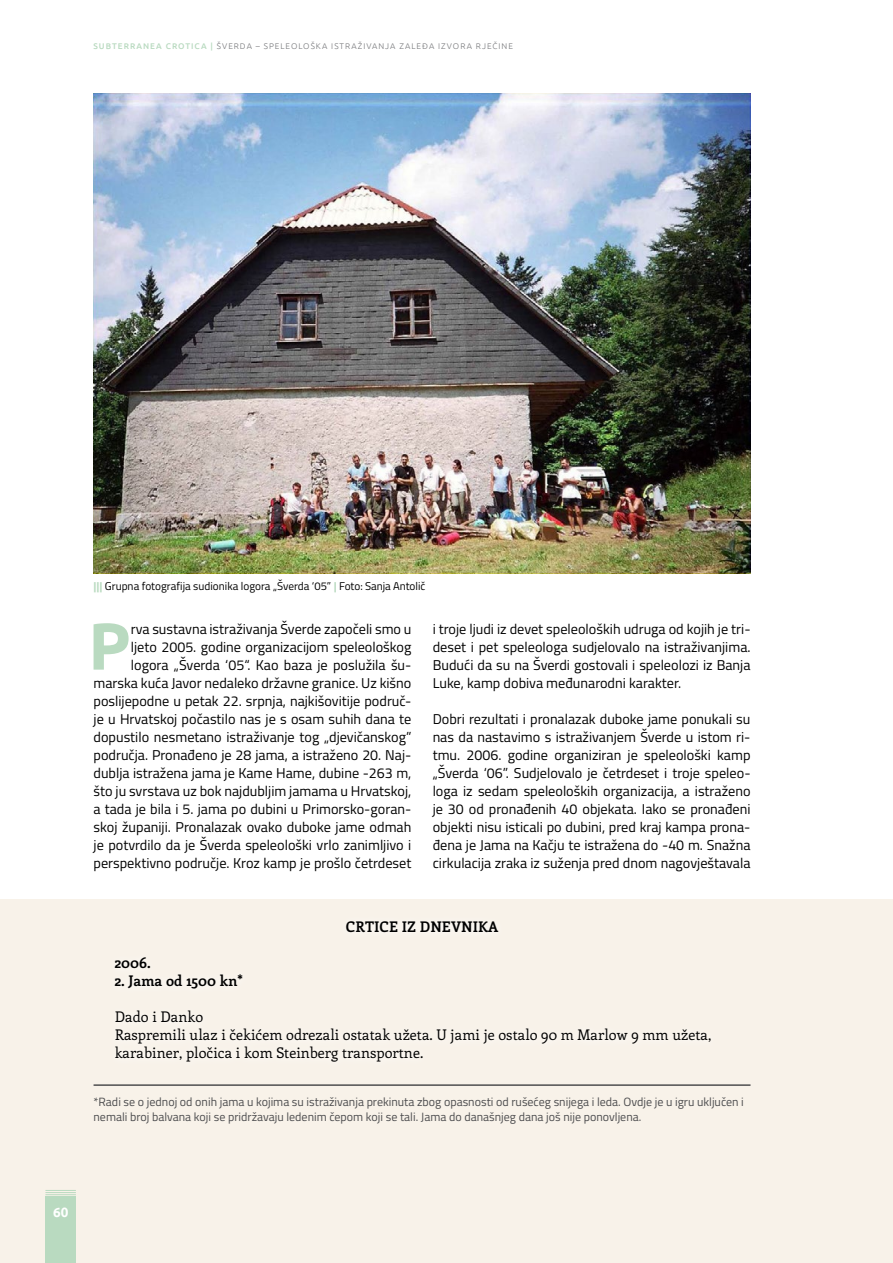
<style>
.page{position:relative;width:893px;height:1263px;background:#fff}
.page>*{position:absolute;margin:0;border:0;box-sizing:border-box;transform-origin:0 0}
.t1{font:700 66.15px "Ubuntu";color:#b9dac0}
.t2{font:14.7px/18px "Enriqueta";color:#000}
.t3{font:700 14.7px "Enriqueta";color:#000}
.t4{font:14.25px/18px "Titillium";color:#000;text-align:justify}
.t5{font:700 13.5px "Ubuntu";color:#fff}
.t6{font:12px/14.4px "Titillium";color:#4d4d4f}
.t7{font:11.25px "Titillium";color:#000}
.t8{font:300 8.25px "Ubuntu";letter-spacing:.12em;color:#77787b}
.s1{font-weight:500;color:#b9dac0}
.s2{font-weight:700;color:#b9dac0}
</style>
<div class="page">
<div style="left:0;top:899px;width:893px;height:364px;background:#f8f2e9"></div>
<div style="left:45px;top:1196px;width:31px;height:67px;background:#b9dac0"></div>
<hr style="left:45px;top:1194px;width:31px;height:1px;background:#b9dac0">
<hr style="left:45px;top:1192px;width:31px;height:1px;background:#b9dac0">
<hr style="left:45px;top:1190px;width:31px;height:1px;background:#b9dac0">
<img style="left:94px;top:94px;width:656px;height:479px">
<hr style="left:94px;top:1084px;width:656px;height:2px;background:#4d4d4f">
<p class="t8" style="left:94px;top:41px;width:421px"><span class="s1">SUBTERRANEA CROTICA |</span> ŠVERDA – SPELEOLOŠKA ISTRAŽIVANJA ZALEĐA IZVORA RJEČINE</p>
<p class="t7" style="left:94px;top:578px;width:333px"><span class="s2">|||</span> Grupna fotografija sudionika logora „Šverda ‘05” <span class="s2">|</span> Foto: Sanja Antolič</p>
<p class="t4" style="left:94px;top:619px;width:319px;text-align:right">rva sustavna istraživanja Šverde započeli smo u<br>ljeto 2005. godine organizacijom speleološkog logora „Šverda ‘05“. Kao baza je poslužila šu&shy;marska kuća Javor nedaleko državne granice. Uz kišno poslijepodne u petak 22. srpnja, najkišovitije područ&shy;je u Hrvatskoj počastilo nas je s osam suhih dana te dopustilo nesmetano istraživanje tog „djevičanskog” područja. Pronađeno je 28 jama, a istraženo 20. Naj&shy;dublja istražena jama je Kame Hame, dubine -263 m, što ju svrstava uz bok najdubljim jamama u Hrvatskoj, a tada je bila i 5. jama po dubini u Primorsko-goran&shy;skoj županiji. Pronalazak ovako duboke jame odmah je potvrdilo da je Šverda speleološki vrlo zanimljivo i perspektivno područje. Kroz kamp je prošlo četrdeset</p>
<p class="t4" style="left:433px;top:619px;width:319px">i troje ljudi iz devet speleoloških udruga od kojih je tri&shy;deset i pet speleologa sudjelovalo na istraživanjima.<br>Budući da su na Šverdi gostovali i speleolozi iz Banja Luke, kamp dobiva međunarodni karakter.</p>
<h1 class="t1" style="left:88px;top:606px;width:44px">P</h1>
<p class="t4" style="left:433px;top:709px;width:319px">Dobri rezultati i pronalazak duboke jame ponukali su nas da nastavimo s istraživanjem Šverde u istom ri&shy;tmu. 2006. godine organiziran je speleološki kamp „Šverda ‘06”. Sudjelovalo je četrdeset i troje speleo&shy;loga iz sedam speleoloških organizacija, a istraženo je 30 od pronađenih 40 objekata. Iako se pronađeni objekti nisu isticali po dubini, pred kraj kampa prona&shy;đena je Jama na Kačju te istražena do -40 m. Snažna cirkulacija zraka iz suženja pred dnom nagovještavala</p>
<p class="t3" style="left:346px;top:916px;width:154px">CRTICE IZ DNEVNIKA</p>
<p class="t3" style="left:115px;top:952px;width:37px">2006.</p>
<p class="t3" style="left:115px;top:970px;width:130px">2. Jama od 1500 kn*</p>
<p class="t2" style="left:115px;top:1007px;width:598px">Dado i Danko<br>Raspremili ulaz i čekićem odrezali ostatak užeta. U jami je ostalo 90 m Marlow 9 mm užeta, karabiner, pločica i kom Steinberg transportne.</p>
<p class="t6" style="left:94px;top:1094px;width:652px">*Radi se o jednoj od onih jama u kojima su istraživanja prekinuta zbog opasnosti od rušećeg snijega i leda. Ovdje je u igru uključen i nemali broj balvana koji se pridržavaju ledenim čepom koji se tali. Jama do današnjeg dana još nije ponovljena.</p>
<p class="t5" style="left:53px;top:1204px;width:17px">60</p>
</div>
